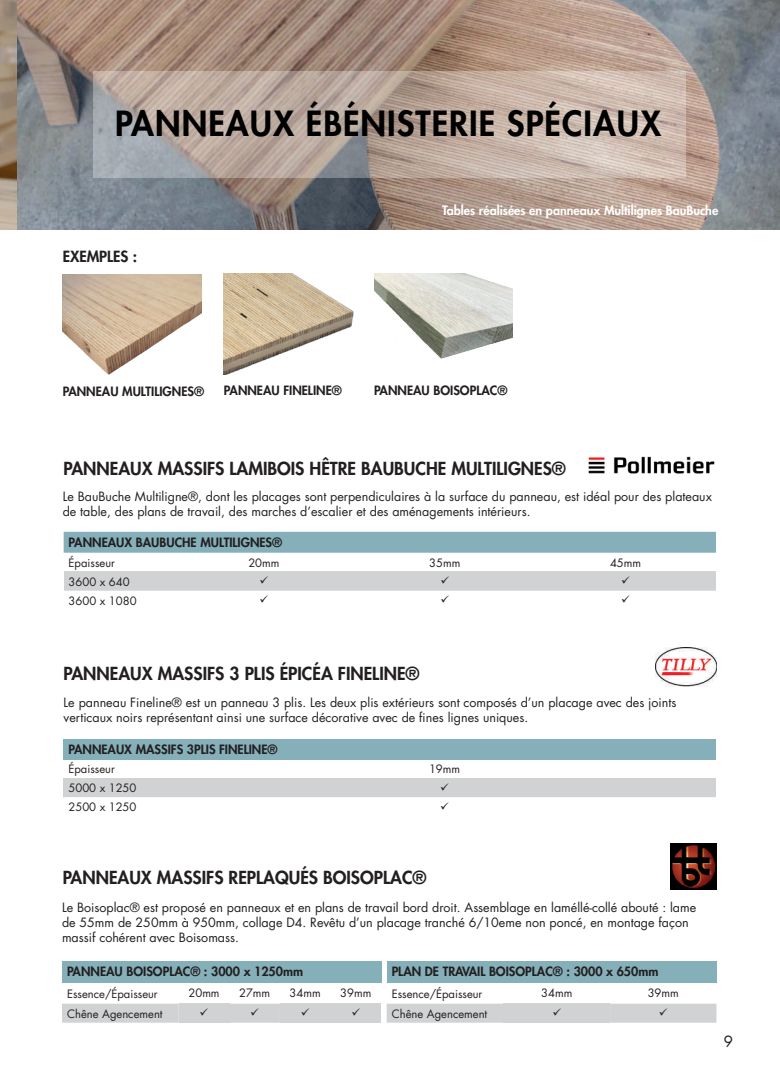
<style>
.page{position:relative;width:780px;height:1088px;background:#fff}
.page>*{position:absolute;margin:0;border:0;box-sizing:border-box;transform-origin:0 0}
.t1{font:800 33.75px "Futura LT";letter-spacing:.03em;color:#000001}
.t2{font:800 17.5px "Futura LT";color:#231f20}
.t3{font:800 15px "Futura LT";color:#231f20}
.t4{font:15px "Futura LT";color:#231f20}
.t5{font:12.5px/15px "Futura LT";color:#231f20}
.t6{font:800 12.5px "Futura LT";color:#231f20}
.t7{font:800 12.5px "Futura LT";color:#fff}
.t8{font:11.25px "Futura LT";color:#231f20}
</style>
<div class="page">
<img style="left:0;top:0;width:780px;height:229px">
<svg style="left:94px;top:71px;width:592px;height:106px;background:#bdada4"></svg>
<div style="left:64px;top:532px;width:652px;height:21px;background:#85afb9"></div>
<div style="left:64px;top:572px;width:109px;height:19px;background:#d1d2d4"></div>
<div style="left:173px;top:572px;width:181px;height:19px;background:#d1d2d4"></div>
<div style="left:354px;top:572px;width:181px;height:19px;background:#d1d2d4"></div>
<div style="left:535px;top:572px;width:181px;height:19px;background:#d1d2d4"></div>
<img style="left:224px;top:274px;width:130px;height:101px">
<img style="left:670px;top:844px;width:46px;height:46px">
<img style="left:588px;top:456px;width:127px;height:18px">
<img style="left:63px;top:275px;width:138px;height:100px">
<img style="left:374px;top:274px;width:138px;height:85px">
<div style="left:63px;top:739px;width:652px;height:20px;background:#85afb9"></div>
<div style="left:63px;top:778px;width:110px;height:19px;background:#d1d2d4"></div>
<div style="left:173px;top:778px;width:542px;height:19px;background:#d1d2d4"></div>
<img style="left:655px;top:648px;width:61px;height:38px">
<div style="left:62px;top:961px;width:319px;height:21px;background:#85afb9"></div>
<div style="left:280px;top:1004px;width:50px;height:19px;background:#d1d2d4"></div>
<div style="left:330px;top:1004px;width:51px;height:19px;background:#d1d2d4"></div>
<div style="left:386px;top:961px;width:330px;height:21px;background:#85afb9"></div>
<div style="left:62px;top:1004px;width:218px;height:19px;background:#d1d2d4"></div>
<div style="left:386px;top:1004px;width:330px;height:19px;background:#d1d2d4"></div>
<h1 class="t1" style="left:115px;top:101px;width:547px">PANNEAUX ÉBÉNISTERIE SPÉCIAUX</h1>
<p class="t3" style="left:63px;top:246px;width:76px">EXEMPLES :</p>
<p class="t7" style="left:442px;top:202px;width:277px">Tables réalisées en panneaux Multilignes BauBuche</p>
<p class="t6" style="left:63px;top:383px;width:143px">PANNEAU MULTILIGNES®</p>
<p class="t6" style="left:374px;top:382px;width:135px">PANNEAU BOISOPLAC®</p>
<p class="t6" style="left:224px;top:382px;width:119px">PANNEAU FINELINE®</p>
<h2 class="t2" style="left:64px;top:457px;width:504px">PANNEAUX MASSIFS LAMIBOIS HÊTRE BAUBUCHE MULTILIGNES®</h2>
<p class="t5" style="left:63px;top:489px;width:650px">Le BauBuche Multiligne®, dont les placages sont perpendiculaires à la surface du panneau, est idéal pour des plateaux de table, des plans de travail, des marches d’escalier et des aménagements intérieurs.</p>
<p class="t6" style="left:69px;top:534px;width:215px">PANNEAUX BAUBUCHE MULTILIGNES®</p>
<p class="t8" style="left:69px;top:555px;width:48px">Épaisseur</p>
<p class="t8" style="left:248px;top:555px;width:33px">20mm</p>
<p class="t8" style="left:429px;top:555px;width:33px">35mm</p>
<p class="t8" style="left:610px;top:555px;width:33px">45mm</p>
<p class="t8" style="left:69px;top:574px;width:63px">3600 x 640</p>
<p class="t8" style="left:69px;top:593px;width:69px">3600 x 1080</p>
<h2 class="t2" style="left:64px;top:662px;width:357px">PANNEAUX MASSIFS 3 PLIS ÉPICÉA FINELINE®</h2>
<p class="t5" style="left:64px;top:695px;width:614px">Le panneau Fineline® est un panneau 3 plis. Les deux plis extérieurs sont composés d’un placage avec des joints verticaux noirs représentant ainsi une surface décorative avec de fines lignes uniques.</p>
<p class="t6" style="left:68px;top:741px;width:210px">PANNEAUX MASSIFS 3PLIS FINELINE®</p>
<p class="t8" style="left:68px;top:762px;width:48px">Épaisseur</p>
<p class="t8" style="left:429px;top:762px;width:33px">19mm</p>
<p class="t8" style="left:68px;top:781px;width:69px">5000 x 1250</p>
<p class="t8" style="left:68px;top:800px;width:69px">2500 x 1250</p>
<h2 class="t2" style="left:63px;top:865px;width:365px">PANNEAUX MASSIFS REPLAQUÉS BOISOPLAC®</h2>
<p class="t5" style="left:62px;top:900px;width:635px">Le Boisoplac® est proposé en panneaux et en plans de travail bord droit. Assemblage en laméllé-collé abouté : lame de 55mm de 250mm à 950mm, collage D4. Revêtu d’un placage tranché 6/10eme non poncé, en montage façon massif cohérent avec Boisomass.</p>
<p class="t6" style="left:67px;top:963px;width:238px">PANNEAU BOISOPLAC® : 3000 x 1250mm</p>
<p class="t8" style="left:67px;top:986px;width:92px">Essence/Épaisseur</p>
<p class="t8" style="left:188px;top:985px;width:33px">20mm</p>
<p class="t8" style="left:239px;top:985px;width:33px">27mm</p>
<p class="t8" style="left:289px;top:985px;width:33px">34mm</p>
<p class="t8" style="left:340px;top:985px;width:33px">39mm</p>
<p class="t8" style="left:67px;top:1006px;width:97px">Chêne Agencement</p>
<p class="t6" style="left:391px;top:963px;width:268px">PLAN DE TRAVAIL BOISOPLAC® : 3000 x 650mm</p>
<p class="t8" style="left:391px;top:986px;width:92px">Essence/Épaisseur</p>
<p class="t8" style="left:541px;top:985px;width:33px">34mm</p>
<p class="t8" style="left:647px;top:985px;width:33px">39mm</p>
<p class="t8" style="left:391px;top:1006px;width:97px">Chêne Agencement</p>
<p class="t4" style="left:724px;top:1032px;width:11px">9</p>
</div>
